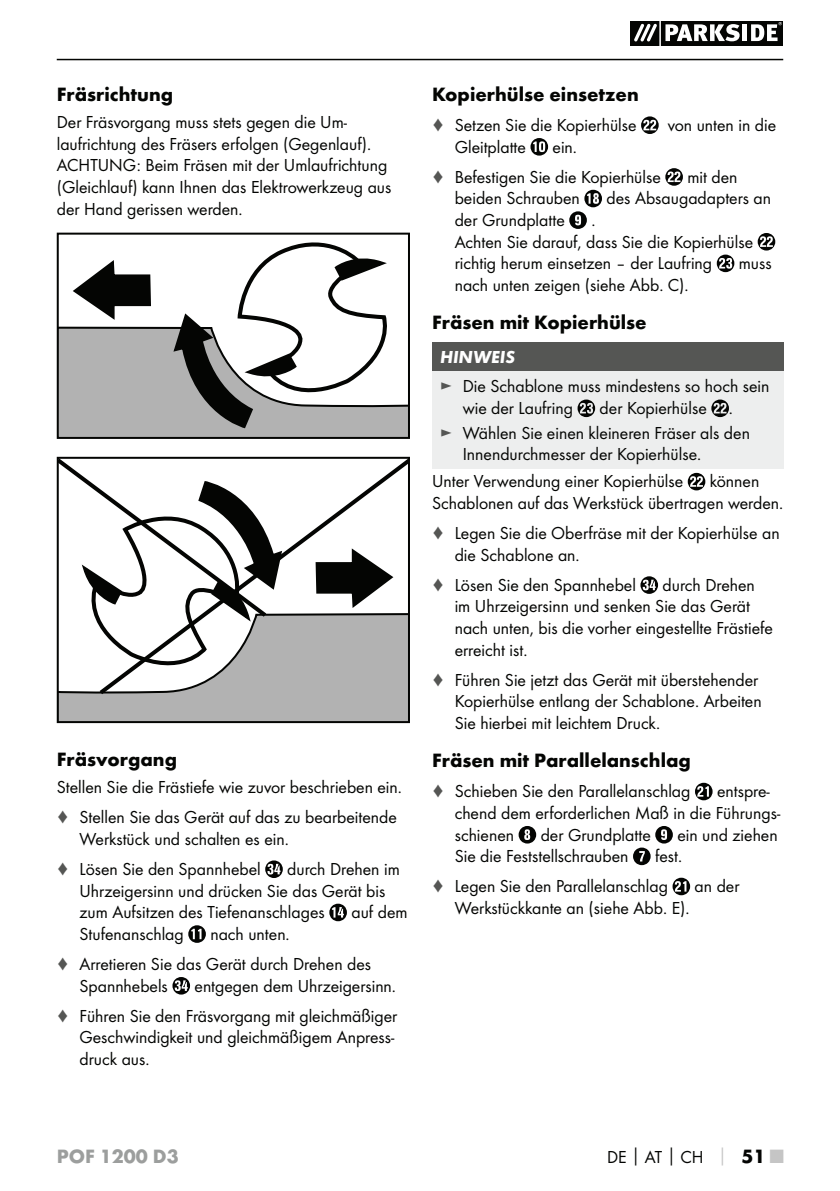
<style>
.page{position:relative;width:840px;height:1191px;background:#fff}
.page>*{position:absolute;margin:0;border:0;box-sizing:border-box;transform-origin:0 0}
.t1{font:700 20px "Futura";color:#040503}
.t2{font:700 20px "Futura";color:#9c9e9d}
.t3{font:18px/21.6px "Futura Boo";color:#040503}
.t4{font:italic 700 18px "Futura";color:#fff}
.s1{color:#555654}
.s2{font-family:"Futura";font-weight:700}
.s3{font-family:"Futura";font-weight:700;color:#c5c5c5}
.s4{font-family:"Futura";font-weight:700;font-size:20px}
.s5{font-family:"Futura";font-weight:700;font-size:20px;color:#c5c5c5}
</style>
<div class="page">
<hr style="left:57px;top:59px;width:725px;height:1px;background:#040503">
<svg style="left:630px;top:21px;width:152px;height:24px"></svg>
<svg style="left:265px;top:860px;width:18px;height:18px"></svg>
<svg style="left:329px;top:903px;width:18px;height:18px"></svg>
<svg style="left:188px;top:925px;width:18px;height:18px"></svg>
<svg style="left:172px;top:977px;width:18px;height:17px"></svg>
<svg style="left:641px;top:116px;width:17px;height:18px"></svg>
<svg style="left:530px;top:138px;width:17px;height:18px"></svg>
<svg style="left:665px;top:168px;width:17px;height:18px"></svg>
<svg style="left:569px;top:190px;width:32px;height:39px"></svg>
<svg style="left:757px;top:233px;width:17px;height:17px"></svg>
<svg style="left:716px;top:254px;width:18px;height:18px"></svg>
<div style="left:432px;top:342px;width:350px;height:29px;background:#555654"></div>
<div style="left:432px;top:371px;width:350px;height:97px;background:#edeeee"></div>
<svg style="left:577px;top:399px;width:17px;height:18px"></svg>
<svg style="left:711px;top:399px;width:17px;height:18px"></svg>
<svg style="left:687px;top:473px;width:18px;height:17px"></svg>
<svg style="left:640px;top:576px;width:17px;height:18px"></svg>
<svg style="left:695px;top:782px;width:17px;height:18px"></svg>
<svg style="left:518px;top:826px;width:18px;height:17px"></svg>
<svg style="left:633px;top:826px;width:39px;height:39px"></svg>
<svg style="left:672px;top:877px;width:17px;height:18px"></svg>
<svg style="left:58px;top:232px;width:351px;height:204px"></svg>
<div style="left:57px;top:233px;width:353px;height:206px;border:2px solid #040503"></div>
<svg style="left:60px;top:460px;width:347px;height:260px"></svg>
<div style="left:57px;top:457px;width:353px;height:266px;border:2px solid #040503"></div>
<p class="t1" style="left:57px;top:86px;width:118px">Fräsrichtung</p>
<p class="t3" style="left:57px;top:112px;width:336px">Der Fräsvorgang muss stets gegen die Um&shy;laufrichtung des Fräsers erfolgen (Gegenlauf).<br>ACHTUNG: Beim Fräsen mit der Umlaufrichtung (Gleichlauf) kann Ihnen das Elektrowerkzeug aus der Hand gerissen werden.</p>
<p class="t1" style="left:57px;top:751px;width:122px">Fräsvorgang</p>
<p class="t3" style="left:57px;top:773px;width:346px;line-height:30px">Stellen Sie die Frästiefe wie zuvor beschrieben ein. <span class="s1">♦</span> Stellen Sie das Gerät auf das zu bearbeitende</p>
<p class="t3" style="left:57px;top:825px;width:233px;line-height:30px;text-indent:23px">Werkstück und schalten es ein. <span class="s1">♦</span> Lösen Sie den Spannhebel</p>
<p class="t3" style="left:79px;top:859px;width:322px;text-indent:208px">durch Drehen im<br>Uhrzeigersinn und drücken Sie das Gerät bis zum Aufsitzen des Tiefenanschlages</p>
<p class="t3" style="left:351px;top:902px;width:58px">auf dem</p>
<p class="t3" style="left:79px;top:924px;width:106px">Stufenanschlag</p>
<p class="t3" style="left:57px;top:919px;width:316px;line-height:30px;text-indent:153px">nach unten.<br><span class="s1">♦</span> Arretieren Sie das Gerät durch Drehen des</p>
<p class="t3" style="left:79px;top:975px;width:90px">Spannhebels</p>
<p class="t3" style="left:57px;top:971px;width:342px;line-height:30px;text-align:right">entgegen dem Uhrzeigersinn.<br><span class="s1">♦</span> Führen Sie den Fräsvorgang mit gleichmäßiger</p>
<p class="t3" style="left:79px;top:1027px;width:316px">Geschwindigkeit und gleichmäßigem Anpress&shy;druck aus.</p>
<p class="t1" style="left:432px;top:86px;width:208px">Kopierhülse einsetzen</p>
<p class="t3" style="left:432px;top:115px;width:206px"><span class="s1">♦</span> Setzen Sie die Kopierhülse</p>
<p class="t3" style="left:667px;top:115px;width:110px">von unten in die</p>
<p class="t3" style="left:454px;top:137px;width:73px">Gleitplatte</p>
<p class="t3" style="left:432px;top:133px;width:230px;line-height:30px;text-indent:120px">ein.<br><span class="s1">♦</span> Befestigen Sie die Kopierhülse</p>
<p class="t3" style="left:687px;top:167px;width:52px">mit den</p>
<p class="t3" style="left:454px;top:188px;width:127px">beiden Schrauben</p>
<p class="t3" style="left:606px;top:188px;width:166px">des Absaugadapters an</p>
<p class="t3" style="left:454px;top:210px;width:111px">der Grundplatte</p>
<p class="t3" style="left:454px;top:210px;width:300px;text-indent:137px">.<br>Achten Sie darauf, dass Sie die Kopierhülse richtig herum einsetzen – der Laufring</p>
<p class="t3" style="left:738px;top:253px;width:34px">muss</p>
<p class="t3" style="left:454px;top:275px;width:235px">nach unten zeigen (siehe Abb. C).</p>
<p class="t1" style="left:432px;top:314px;width:216px">Fräsen mit Kopierhülse</p>
<p class="t4" style="left:440px;top:351px;width:76px">HINWEIS</p>
<p class="t3" style="left:462px;top:376px;width:308px;text-indent:-23px"><span class="s1">►</span> Die Schablone muss mindestens so hoch sein wie der Laufring</p>
<p class="t3" style="left:440px;top:397px;width:311px;line-height:24.4px;text-indent:159px">der Kopierhülse .<br><span class="s1">►</span> Wählen Sie einen kleineren Fräser als den</p>
<p class="t3" style="left:432px;top:441px;width:270px;line-height:27.2px;text-indent:31px">Innendurchmesser der Kopierhülse.<br>Unter Verwendung einer Kopierhülse</p>
<p class="t3" style="left:432px;top:471px;width:352px;text-indent:278px">können<br>Schablonen auf das Werkstück übertragen werden.</p>
<p class="t3" style="left:454px;top:523px;width:326px;text-indent:-23px"><span class="s1">♦</span> Legen Sie die Oberfräse mit der Kopierhülse an die Schablone an.</p>
<p class="t3" style="left:432px;top:575px;width:205px"><span class="s1">♦</span> Lösen Sie den Spannhebel</p>
<p class="t3" style="left:454px;top:575px;width:319px;text-indent:208px">durch Drehen im Uhrzeigersinn und senken Sie das Gerät nach unten, bis die vorher eingestellte Frästiefe erreicht ist.</p>
<p class="t3" style="left:454px;top:670px;width:308px;text-indent:-23px"><span class="s1">♦</span> Führen Sie jetzt das Gerät mit überstehender<br>Kopierhülse entlang der Schablone. Arbeiten<br>Sie hierbei mit leichtem Druck.</p>
<p class="t1" style="left:432px;top:752px;width:260px">Fräsen mit Parallelanschlag</p>
<p class="t3" style="left:432px;top:781px;width:260px"><span class="s1">♦</span> Schieben Sie den Parallelanschlag</p>
<p class="t3" style="left:454px;top:781px;width:327px;text-indent:262px">entspre&shy;chend dem erforderlichen Maß in die Führungs&shy;schienen</p>
<p class="t3" style="left:540px;top:824px;width:111px">der Grundplatte</p>
<p class="t3" style="left:677px;top:824px;width:102px">ein und ziehen</p>
<p class="t3" style="left:454px;top:846px;width:175px">Sie die Feststellschrauben</p>
<p class="t3" style="left:432px;top:842px;width:251px;line-height:30px;text-indent:223px">fest. <span class="s1">♦</span> Legen Sie den Parallelanschlag</p>
<p class="t3" style="left:694px;top:876px;width:46px">an der</p>
<p class="t3" style="left:454px;top:898px;width:236px">Werkstückkante an (siehe Abb. E).</p>
<p class="t2" style="left:57px;top:1148px;width:123px">POF 1200 D3</p>
<p class="t3" style="left:606px;top:1146px;width:178px">DE<span class="s2">│</span>AT<span class="s2">│</span>CH <span class="s3">│</span> <span class="s4">51</span> <span class="s5">■</span></p>
</div>
